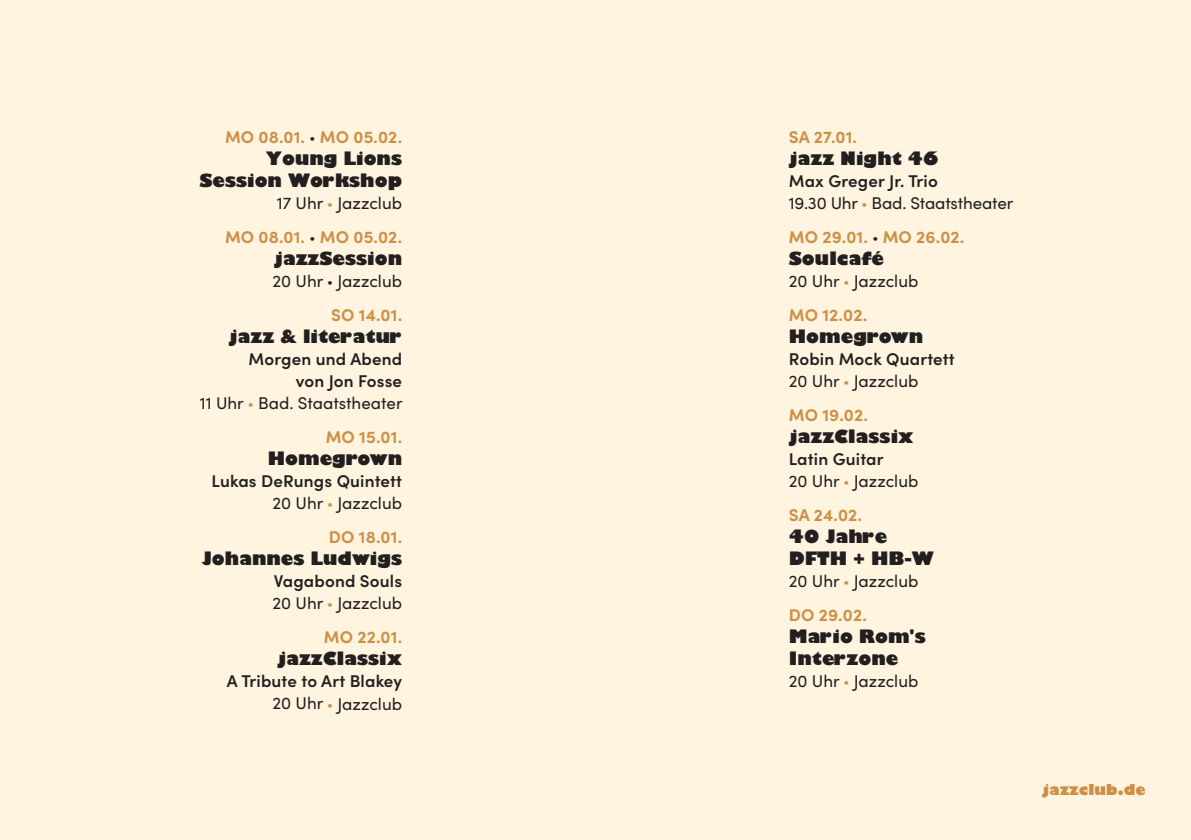
<style>
.page{position:relative;width:1191px;height:840px;background:#fff}
.page>*{position:absolute;margin:0;border:0;box-sizing:border-box;transform-origin:0 0}
.t1{font:800 18px/22px "Gill Sans";color:#231f20}
.t2{font:600 17px/22px "Sofia Pro";letter-spacing:.01em;color:#231f20;text-align:right}
.t3{font:17px/33.8px "Sofia Pro";letter-spacing:-.005em;color:#231f20}
.t4{font:700 17px/34.4px "Sofia Pro";letter-spacing:.01em;color:#cd9046;text-align:right}
.t5{font:800 14.6px "Gill Sans";color:#cd9046}
.s1{font-weight:400;font-size:13px;color:#231f20}
.s2{font-weight:400;color:#231f20}
.s3{font-weight:400;font-size:13px}
.s4{font-size:13px}
.s5{font-weight:700;color:#cd9046}
.s6{font-weight:400}
.s7{font-weight:400;font-size:13px;color:#cd9046}
.s8{font-weight:600}
.s9{font-size:13px;color:#cd9046}
</style>
<div class="page">
<div style="left:0;top:0;width:1191px;height:839px;background:#fef4df"></div>
<p class="t4" style="left:225px;top:118px;width:179px">MO 08.01. <span class="s1">•</span> MO 05.02.</p>
<p class="t1" style="left:199px;top:147px;width:204px;text-align:right">Young Lions<br>Session Workshop</p>
<p class="t4" style="left:225px;top:184px;width:179px"><span class="s2">17 Uhr</span> <span class="s3">•</span> <span class="s2">Jazzclub<br></span>MO 08.01. <span class="s1">•</span> MO 05.02.</p>
<p class="t1" style="left:274px;top:247px;width:130px">jazzSession</p>
<p class="t3" style="left:272px;top:263px;width:131px;text-align:right">20 Uhr <span class="s4">•</span> Jazzclub<br><span class="s5">SO 14.01.</span></p>
<p class="t1" style="left:229px;top:325px;width:175px">jazz &amp; literatur</p>
<p class="t2" style="left:200px;top:347px;width:204px">Morgen und Abend<br>von Jon Fosse<br><span class="s6">11 Uhr</span> <span class="s7">•</span> <span class="s6">Bad. Staatstheater</span></p>
<p class="t4" style="left:326px;top:418px;width:78px">MO 15.01.</p>
<p class="t1" style="left:268px;top:447px;width:136px">Homegrown</p>
<p class="t2" style="left:211px;top:469px;width:192px">Lukas DeRungs Quintett<br><span class="s6">20 Uhr</span> <span class="s7">•</span> <span class="s6">Jazzclub</span></p>
<p class="t4" style="left:329px;top:518px;width:75px">DO 18.01.</p>
<p class="t1" style="left:202px;top:547px;width:202px">Johannes Ludwigs</p>
<p class="t2" style="left:272px;top:569px;width:131px;text-align:left">Vagabond Souls<br><span class="s6">20 Uhr</span> <span class="s7">•</span> <span class="s6">Jazzclub</span></p>
<p class="t4" style="left:324px;top:618px;width:80px">MO 22.01.</p>
<p class="t1" style="left:277px;top:647px;width:126px">jazzClassix</p>
<p class="t2" style="left:227px;top:669px;width:177px">A Tribute to Art Blakey<br><span class="s6">20 Uhr</span> <span class="s7">•</span> <span class="s6">Jazzclub</span></p>
<p class="t4" style="left:789px;top:118px;width:70px">SA 27.01.</p>
<p class="t1" style="left:789px;top:147px;width:151px">jazz Night 46</p>
<p class="t3" style="left:789px;top:169px;width:226px;line-height:22px"><span class="s8">Max Greger Jr. Trio<br></span>19.30 Uhr <span class="s9">•</span> Bad. Staatstheater</p>
<p class="t4" style="left:789px;top:218px;width:177px">MO 29.01. <span class="s1">•</span> MO 26.02.</p>
<p class="t1" style="left:789px;top:247px;width:97px">Soulcafé</p>
<p class="t3" style="left:789px;top:263px;width:131px">20 Uhr <span class="s9">•</span> Jazzclub<br><span class="s5">MO 12.02.</span></p>
<p class="t1" style="left:789px;top:325px;width:136px">Homegrown</p>
<p class="t2" style="left:789px;top:346px;width:167px;text-align:left">Robin Mock Quartett<br><span class="s6">20 Uhr</span> <span class="s7">•</span> <span class="s6">Jazzclub</span></p>
<p class="t4" style="left:789px;top:396px;width:81px">MO 19.02.</p>
<p class="t1" style="left:789px;top:425px;width:126px">jazzClassix</p>
<p class="t3" style="left:789px;top:446px;width:131px;line-height:22px"><span class="s8">Latin Guitar<br></span>20 Uhr <span class="s9">•</span> Jazzclub</p>
<p class="t4" style="left:789px;top:496px;width:75px">SA 24.02.</p>
<p class="t1" style="left:789px;top:525px;width:147px">40 Jahre<br>DFTH + HB-W</p>
<p class="t3" style="left:789px;top:562px;width:131px">20 Uhr <span class="s9">•</span> Jazzclub<br><span class="s5">DO 29.02.</span></p>
<p class="t1" style="left:789px;top:624px;width:138px">Mario Rom's<br>Interzone</p>
<p class="t3" style="left:789px;top:662px;width:131px">20 Uhr <span class="s9">•</span> Jazzclub</p>
<p class="t5" style="left:1042px;top:777px;width:105px">jazzclub.de</p>
</div>
